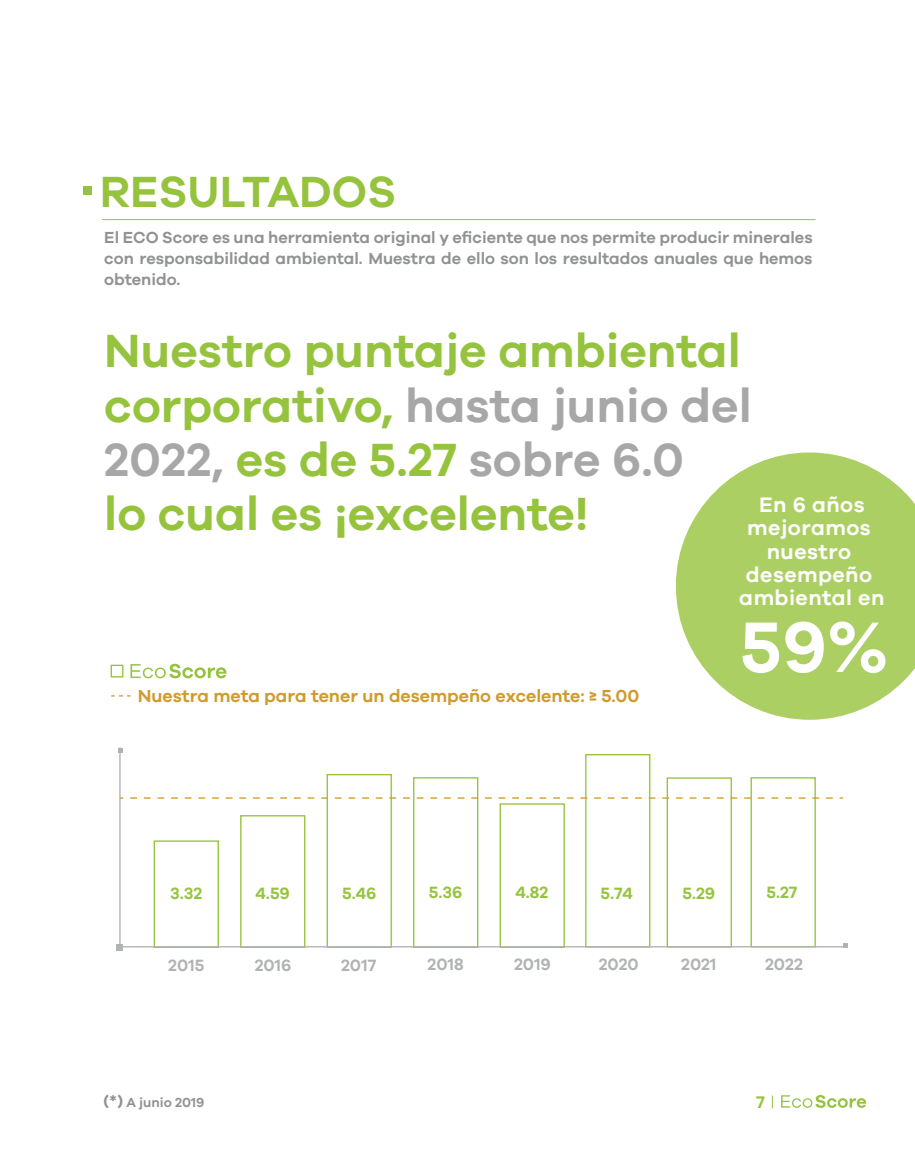
<style>
.page{position:relative;width:915px;height:1149px;background:#fff}
.page>*{position:absolute;margin:0;border:0;box-sizing:border-box;transform-origin:0 0}
.t1{font:600 73.65px "Galano Grotesque";color:#fff}
.t2{font:600 48px/54px "Galano Grotesque";color:#96c33d}
.t3{font:600 45px "Galano Grotesque";color:#96c33d}
.t4{font:600 21.6px/23.2px "Galano Grotesque";letter-spacing:.02em;color:#fff;text-align:center}
.t5{font:600 18px "Galano Grotesque";color:#d09b2c}
.t6{font:600 17.25px "Galano Grotesque";color:#96c33d}
.t7{font:600 16.95px "Galano Grotesque";color:#b1b2b3}
.t8{font:600 16.95px "Galano Grotesque";color:#96c33d}
.t9{font:600 16.5px/21px "Galano Grotesque";color:#919292;text-align:justify}
.t10{font:600 13.5px "Galano Grotesque";color:#919292}
.s1{color:#a7a7a8}
.s2{font-size:16.5px}
</style>
<div class="page">
<svg style="left:675px;top:452px;width:239px;height:267px;fill:#abcf63"></svg>
<svg style="left:111px;top:695px;width:19px;height:1px"></svg>
<div style="left:111px;top:664px;width:12px;height:13px;border:1px solid #96c33d"></div>
<svg style="left:130px;top:663px;width:96px;height:15px"></svg>
<hr style="left:102px;top:219px;width:713px;height:1px;background:#96c33d">
<div style="left:83px;top:186px;width:9px;height:9px;background:#96c33d"></div>
<svg style="left:781px;top:1095px;width:84px;height:12px"></svg>
<svg style="left:771px;top:1095px;width:1px;height:12px"></svg>
<svg style="left:119px;top:748px;width:729px;height:199px"></svg>
<svg style="left:130px;top:797px;width:712px;height:1px"></svg>
<div style="left:117px;top:943px;width:6px;height:7px;background:#b1b2b3"></div>
<svg style="left:118px;top:747px;width:4px;height:5px"></svg>
<svg style="left:842px;top:943px;width:4px;height:4px"></svg>
<h3 class="t3" style="left:100px;top:164px;width:298px">RESULTADOS</h3>
<p class="t9" style="left:104px;top:226px;width:709px">El ECO Score es una herramienta original y eficiente que nos permite producir minerales con responsabilidad ambiental. Muestra de ello son los resultados anuales que hemos obtenido.</p>
<h2 class="t2" style="left:104px;top:323px;width:648px">Nuestro puntaje ambiental corporativo, <span class="s1">hasta junio del<br>2022,</span> es de 5.27 <span class="s1">sobre 6.0<br></span>lo cual es ¡excelente!</h2>
<h3 class="t4" style="left:739px;top:492px;width:146px">En 6 años mejoramos nuestro desempeño ambiental en</h3>
<p class="t5" style="left:138px;top:685px;width:503px">Nuestra meta para tener un desempeño excelente: ≥ 5.00</p>
<h1 class="t1" style="left:739px;top:602px;width:150px">59%</h1>
<p class="t8" style="left:170px;top:883px;width:34px">3.32</p>
<p class="t8" style="left:255px;top:883px;width:36px">4.59</p>
<p class="t8" style="left:342px;top:883px;width:36px">5.46</p>
<p class="t8" style="left:429px;top:882px;width:35px">5.36</p>
<p class="t8" style="left:515px;top:882px;width:34px">4.82</p>
<p class="t8" style="left:600px;top:882px;width:34px">5.74</p>
<p class="t7" style="left:168px;top:954px;width:38px">2015</p>
<p class="t7" style="left:254px;top:954px;width:38px">2016</p>
<p class="t7" style="left:341px;top:954px;width:36px">2017</p>
<p class="t7" style="left:427px;top:953px;width:38px">2018</p>
<p class="t7" style="left:514px;top:953px;width:38px">2019</p>
<p class="t7" style="left:598px;top:953px;width:42px">2020</p>
<p class="t8" style="left:682px;top:882px;width:34px">5.29</p>
<p class="t7" style="left:681px;top:953px;width:37px">2021</p>
<p class="t8" style="left:766px;top:882px;width:33px">5.27</p>
<p class="t7" style="left:764px;top:953px;width:39px">2022</p>
<p class="t10" style="left:104px;top:1094px;width:102px"><span class="s2">(*)</span> A junio 2019</p>
<p class="t6" style="left:756px;top:1090px;width:10px">7</p>
</div>
